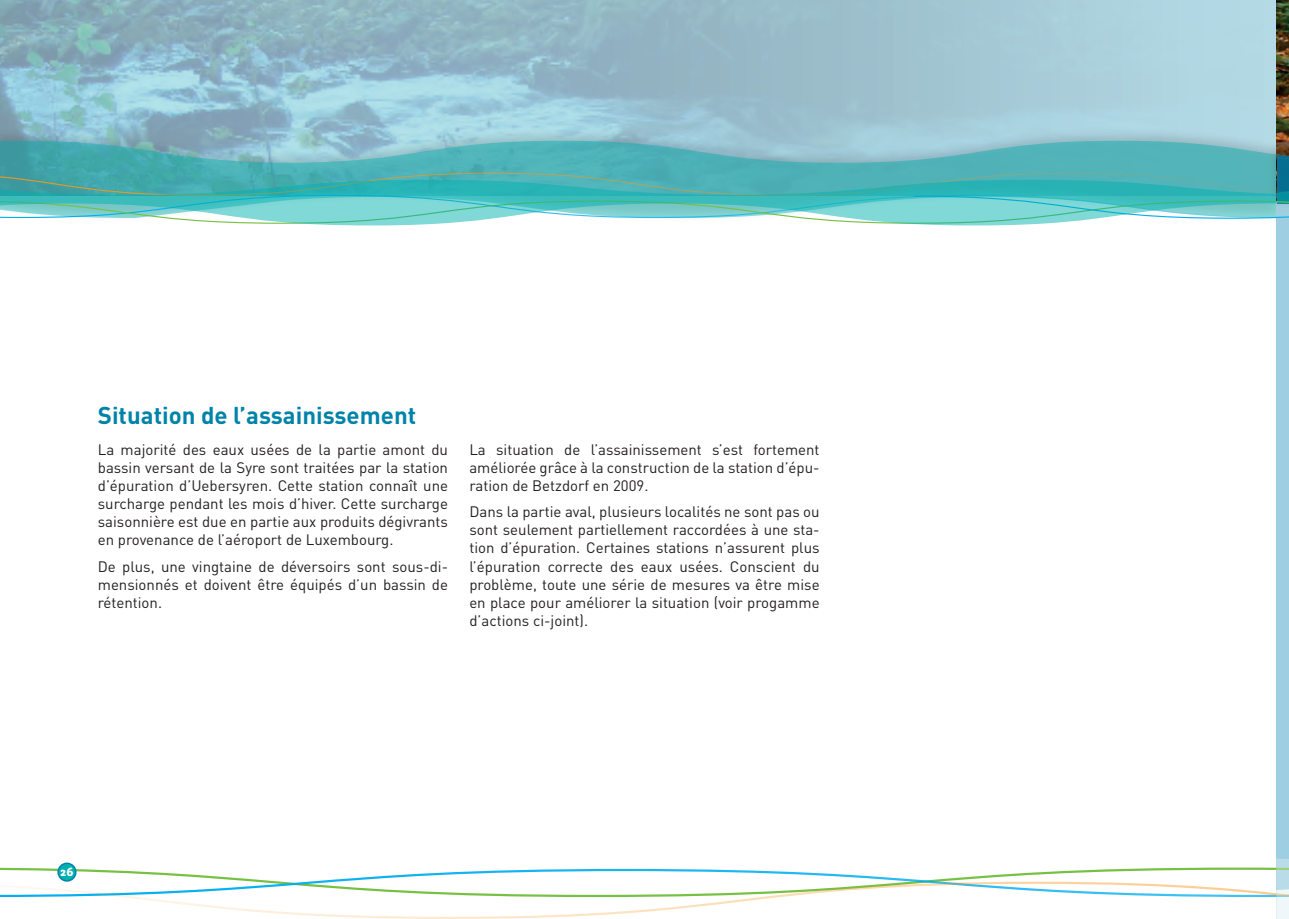
<style>
.page{position:relative;width:1289px;height:919px;background:#fff}
.page>*{position:absolute;margin:0;border:0;box-sizing:border-box;transform-origin:0 0}
.t1{font:700 24px "DIN";color:#0083a9}
.t2{font:15px/18px "DIN";color:#231f20;text-align:justify}
.t3{font:800 12px "The Serif";color:#fff}
</style>
<div class="page">
<div style="left:0;top:127px;width:1285px;height:96px;background:#231f20;opacity:.4"></div>
<svg style="left:0;top:141px;width:1267px;height:6px;background:#80bbc6"></svg>
<div style="left:1276px;top:195px;width:12px;height:723px;background:#9ecee1"></div>
<img style="left:1276px;top:0;width:12px;height:134px">
<div style="left:1267px;top:134px;width:21px;height:96px;background:#231f20;opacity:.4"></div>
<svg style="left:0;top:147px;width:1288px;height:79px;background:#5eb4b9"></svg>
<svg style="left:0;top:180px;width:1276px;height:45px;background:#6ac8c7"></svg>
<svg style="left:0;top:859px;width:1288px;height:59px"></svg>
<h1 class="t1" style="left:98px;top:400px;width:320px">Situation de l’assainissement</h1>
<p class="t2" style="left:98px;top:440px;width:352px">La majorité des eaux usées de la partie amont du bassin versant de la Syre sont traitées par la station d’épuration d’Uebersyren. Cette station connaît une surcharge pendant les mois d’hiver. Cette surcharge saisonnière est due en partie aux produits dégivrants en provenance de l’aéroport de Luxembourg.</p>
<p class="t2" style="left:98px;top:556px;width:352px">De plus, une vingtaine de déversoirs sont sous-di&shy;mensionnés et doivent être équipés d’un bassin de rétention.</p>
<p class="t2" style="left:469px;top:440px;width:352px">La situation de l’assainissement s’est fortement améliorée grâce à la construction de la station d’épu&shy;ration de Betzdorf en 2009.</p>
<p class="t2" style="left:469px;top:502px;width:352px">Dans la partie aval, plusieurs localités ne sont pas ou sont seulement partiellement raccordées à une sta&shy;tion d’épuration. Certaines stations n’assurent plus l’épuration correcte des eaux usées. Conscient du problème, toute une série de mesures va être mise en place pour améliorer la situation (voir progamme d’actions ci-joint).</p>
<p class="t3" style="left:61px;top:861px;width:14px">26</p>
</div>
